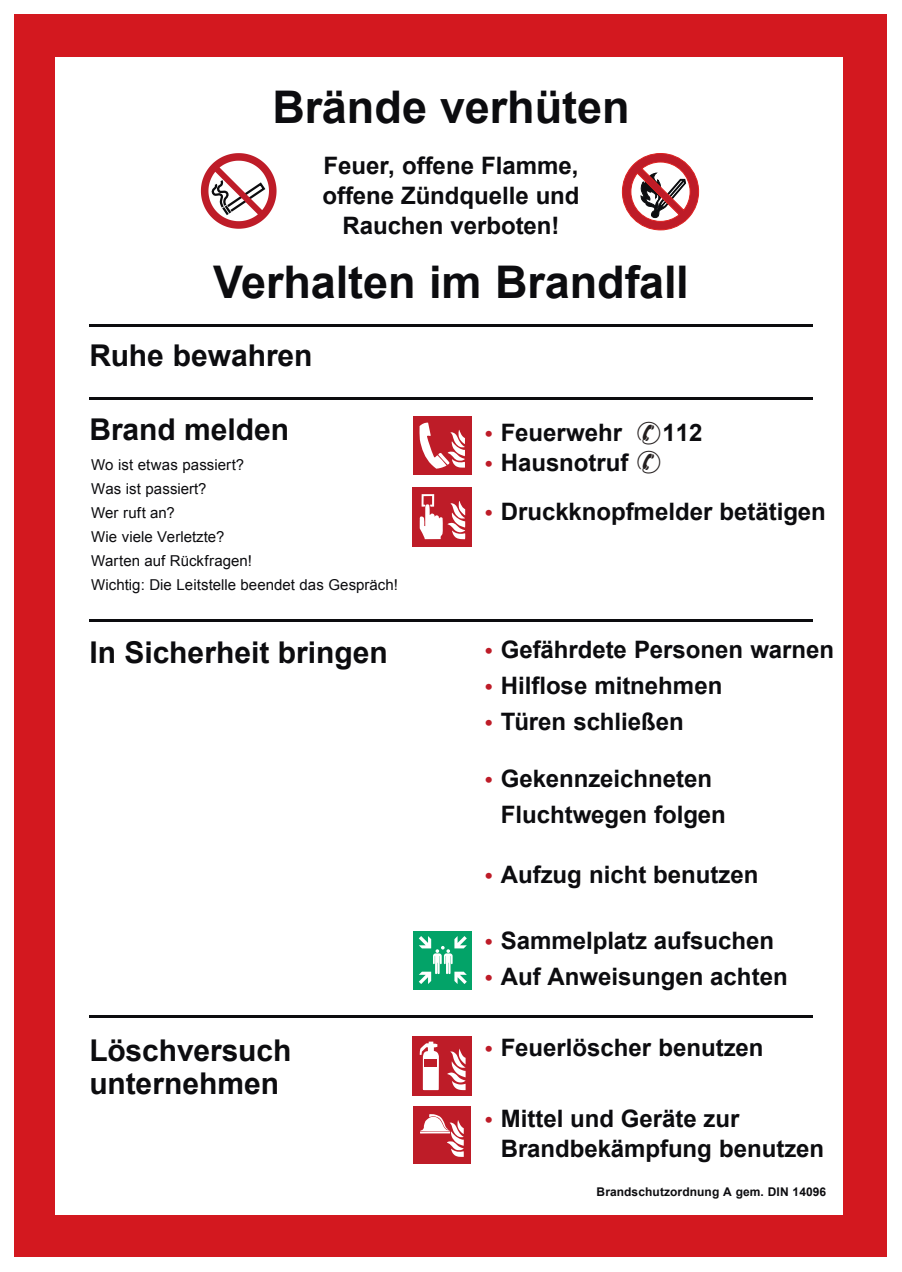
<style>
.page{position:relative;width:902px;height:1272px;background:#fff}
.page>*{position:absolute;margin:0;border:0;box-sizing:border-box;transform-origin:0 0}
.t1{font:700 45px "Arial";color:#0c0c0f}
.t2{font:700 30px/33.8px "Arial";color:#0c0c0f}
.t3{font:700 24px/30px "Arial";color:#0c0c0f}
.t4{font:15px/24px "Arial";color:#0c0c0f}
.t5{font:700 12px "Arial";letter-spacing:.01em;color:#0c0c0f}
.s1{font-size:21px;color:#be1c28}
</style>
<div class="page">
<div style="left:15px;top:15px;width:872px;height:1241px;background:#d3181f"></div>
<div style="left:56px;top:57px;width:787px;height:1157px;background:#fff"></div>
<svg style="left:201px;top:153px;width:75px;height:76px"></svg>
<svg style="left:622px;top:153px;width:76px;height:77px"></svg>
<div style="left:413px;top:416px;width:59px;height:59px;background:#be1c28"></div>
<svg style="left:419px;top:422px;width:46px;height:46px"></svg>
<svg style="left:412px;top:546px;width:60px;height:1px"></svg>
<div style="left:412px;top:486px;width:60px;height:60px;background:#be1c28"></div>
<svg style="left:419px;top:494px;width:46px;height:45px"></svg>
<div style="left:413px;top:930px;width:59px;height:59px;background:#03a368"></div>
<svg style="left:419px;top:936px;width:48px;height:48px"></svg>
<div style="left:412px;top:1036px;width:59px;height:59px;background:#be1c28"></div>
<svg style="left:419px;top:1041px;width:20px;height:49px"></svg>
<div style="left:425px;top:1059px;width:12px;height:8px;background:#be1c28"></div>
<svg style="left:447px;top:1048px;width:18px;height:42px"></svg>
<hr style="left:89px;top:324px;width:723px;height:3px;background:#0c0c0f">
<hr style="left:89px;top:396px;width:723px;height:3px;background:#0c0c0f">
<hr style="left:89px;top:619px;width:723px;height:3px;background:#0c0c0f">
<hr style="left:89px;top:1014px;width:723px;height:3px;background:#0c0c0f">
<div style="left:413px;top:1106px;width:57px;height:57px;background:#be1c28"></div>
<svg style="left:420px;top:1114px;width:44px;height:42px"></svg>
<h1 class="t1" style="left:272px;top:77px;width:358px">Brände verhüten</h1>
<p class="t3" style="left:322px;top:152px;width:259px;text-align:center">Feuer, offene Flamme, offene Zündquelle und<br>Rauchen verboten!</p>
<h1 class="t1" style="left:213px;top:252px;width:477px">Verhalten im Brandfall</h1>
<p class="t2" style="left:89px;top:339px;width:225px">Ruhe bewahren</p>
<p class="t2" style="left:89px;top:413px;width:201px">Brand melden</p>
<p class="t4" style="left:91px;top:453px;width:154px">Wo ist etwas passiert?</p>
<p class="t4" style="left:91px;top:477px;width:308px">Was ist passiert?<br>Wer ruft an?<br>Wie viele Verletzte?<br>Warten auf Rückfragen!<br>Wichtig: Die Leitstelle beendet das Gespräch!</p>
<p class="t2" style="left:89px;top:636px;width:300px">In Sicherheit bringen</p>
<p class="t2" style="left:89px;top:1034px;width:204px">Löschversuch unternehmen</p>
<p class="t3" style="left:485px;top:418px;width:139px"><span class="s1">•</span> Feuerwehr</p>
<p class="t3" style="left:662px;top:418px;width:42px">112</p>
<p class="t3" style="left:485px;top:448px;width:145px"><span class="s1">•</span> Hausnotruf</p>
<p class="t3" style="left:485px;top:497px;width:342px"><span class="s1">•</span> Druckknopfmelder betätigen</p>
<p class="t3" style="left:485px;top:635px;width:351px"><span class="s1">•</span> Gefährdete Personen warnen</p>
<p class="t3" style="left:485px;top:671px;width:239px"><span class="s1">•</span> Hilflose mitnehmen</p>
<p class="t3" style="left:485px;top:707px;width:200px"><span class="s1">•</span> Türen schließen</p>
<p class="t3" style="left:500px;top:761px;width:226px;line-height:36px;text-indent:-16px"><span class="s1">•</span> Gekennzeichneten<br>Fluchtwegen folgen</p>
<p class="t3" style="left:485px;top:860px;width:275px"><span class="s1">•</span> Aufzug nicht benutzen</p>
<p class="t3" style="left:485px;top:926px;width:290px"><span class="s1">•</span> Sammelplatz aufsuchen</p>
<p class="t3" style="left:485px;top:962px;width:304px"><span class="s1">•</span> Auf Anweisungen achten</p>
<p class="t3" style="left:485px;top:1033px;width:280px"><span class="s1">•</span> Feuerlöscher benutzen</p>
<p class="t3" style="left:500px;top:1104px;width:325px;text-indent:-16px"><span class="s1">•</span> Mittel und Geräte zur<br>Brandbekämpfung benutzen</p>
<p class="t5" style="left:596px;top:1183px;width:231px">Brandschutzordnung A gem. DIN 14096</p>
</div>
